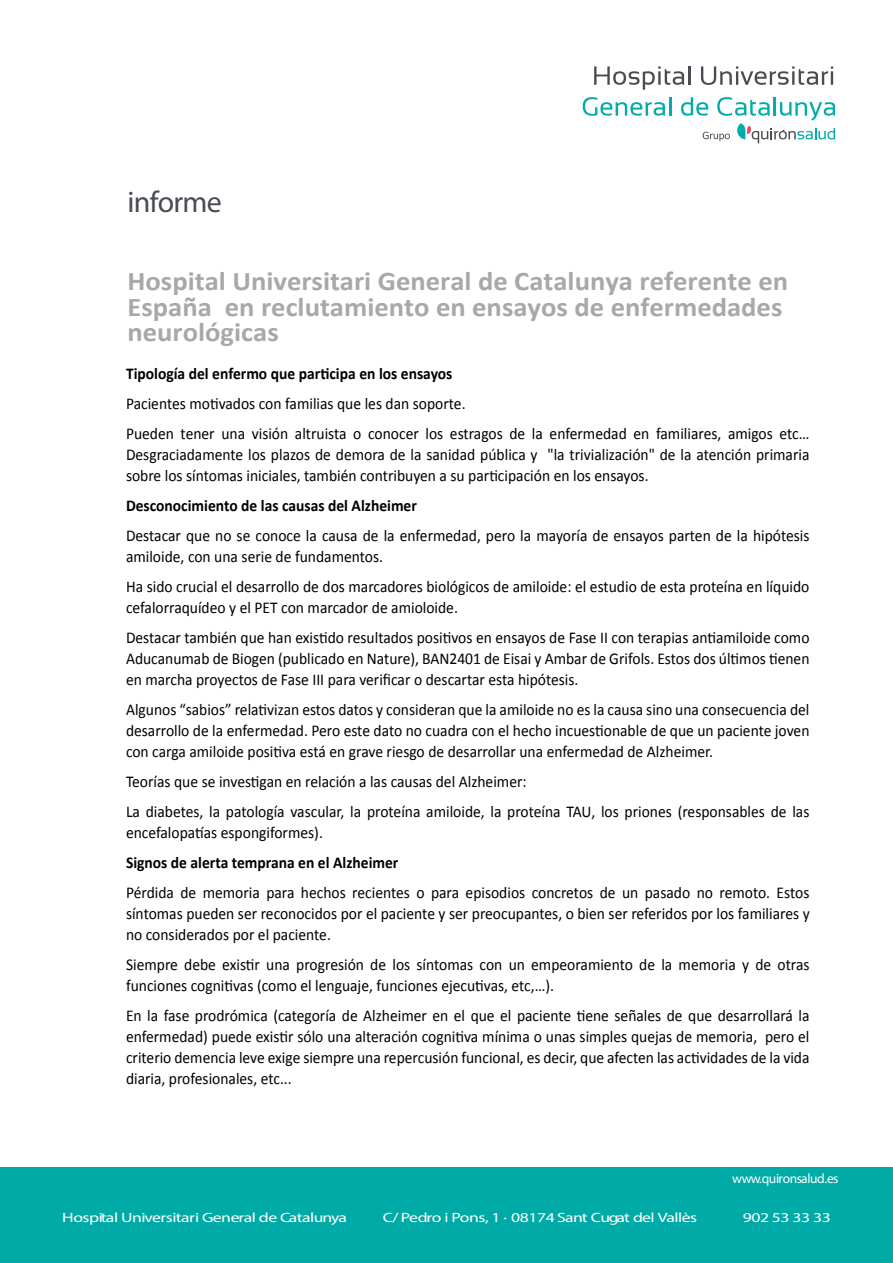
<style>
.page{position:relative;width:893px;height:1263px;background:#fff}
.page>*{position:absolute;margin:0;border:0;box-sizing:border-box;transform-origin:0 0}
.t1{font:30px "Myriad Pro";letter-spacing:-.025em;color:#474c52}
.t2{font:700 27px/25.5px "Calibri";color:#a7a8aa;scale:1.06 1}
.t3{font:16.5px/21px "Calibri";color:#000;scale:.94 1}
.t4{font:700 16.5px "Calibri";color:#000;scale:.94 1}
.t5{font:13.5px "Myriad Pro";letter-spacing:-.025em;color:#fff;scale:1.31 1}
.t6{font:13.5px "Myriad Pro";letter-spacing:-.025em;color:#fff}
</style>
<div class="page">
<div style="left:0;top:1167px;width:893px;height:96px;background:#00aaa6"></div>
<svg style="left:594px;top:66px;width:96px;height:24px"></svg>
<svg style="left:701px;top:66px;width:132px;height:19px"></svg>
<svg style="left:583px;top:97px;width:88px;height:19px"></svg>
<svg style="left:681px;top:97px;width:154px;height:46px"></svg>
<h1 class="t1" style="left:128px;top:184px;width:96px">informe</h1>
<h2 class="t2" style="left:128px;top:268px;width:625px">Hospital Universitari General de Catalunya referente en<br>España en reclutamiento en ensayos de enfermedades neurológicas</h2>
<p class="t4" style="left:126px;top:363px;width:349px">Tipología del enfermo que participa en los ensayos</p>
<p class="t3" style="left:126px;top:388px;width:729px;line-height:30px">Pacientes motivados con familias que les dan soporte.<br>Pueden tener una visión altruista o conocer los estragos de la enfermedad en familiares, amigos etc…</p>
<p class="t3" style="left:126px;top:444px;width:729px">Desgraciadamente los plazos de demora de la sanidad pública y "la trivialización" de la atención primaria sobre los síntomas iniciales, también contribuyen a su participación en los ensayos.</p>
<p class="t4" style="left:126px;top:495px;width:311px">Desconocimiento de las causas del Alzheimer</p>
<p class="t3" style="left:126px;top:525px;width:729px">Destacar que no se conoce la causa de la enfermedad, pero la mayoría de ensayos parten de la hipótesis amiloide, con una serie de fundamentos.</p>
<p class="t3" style="left:126px;top:576px;width:728px">Ha sido crucial el desarrollo de dos marcadores biológicos de amiloide: el estudio de esta proteína en líquido cefalorraquídeo y el PET con marcador de amioloide.</p>
<p class="t3" style="left:126px;top:627px;width:729px;text-align:justify">Destacar también que han existido resultados positivos en ensayos de Fase II con terapias antiamiloide como Aducanumab de Biogen (publicado en Nature), BAN2401 de Eisai y Ambar de Grifols. Estos dos últimos tienen en marcha proyectos de Fase III para verificar o descartar esta hipótesis.</p>
<p class="t3" style="left:126px;top:699px;width:729px;text-align:justify">Algunos “sabios” relativizan estos datos y consideran que la amiloide no es la causa sino una consecuencia del desarrollo de la enfermedad. Pero este dato no cuadra con el hecho incuestionable de que un paciente joven con carga amiloide positiva está en grave riesgo de desarrollar una enfermedad de Alzheimer.</p>
<p class="t3" style="left:126px;top:766px;width:729px;line-height:30px">Teorías que se investigan en relación a las causas del Alzheimer:<br>La diabetes, la patología vascular, la proteína amiloide, la proteína TAU, los priones (responsables de las</p>
<p class="t3" style="left:126px;top:822px;width:211px">encefalopatías espongiformes).</p>
<p class="t4" style="left:126px;top:852px;width:291px">Signos de alerta temprana en el Alzheimer</p>
<p class="t3" style="left:126px;top:882px;width:729px;text-align:justify">Pérdida de memoria para hechos recientes o para episodios concretos de un pasado no remoto. Estos síntomas pueden ser reconocidos por el paciente y ser preocupantes, o bien ser referidos por los familiares y no considerados por el paciente.</p>
<p class="t3" style="left:126px;top:954px;width:729px">Siempre debe existir una progresión de los síntomas con un empeoramiento de la memoria y de otras funciones cognitivas (como el lenguaje, funciones ejecutivas, etc,…).</p>
<p class="t3" style="left:126px;top:1005px;width:729px;text-align:justify">En la fase prodrómica (categoría de Alzheimer en el que el paciente tiene señales de que desarrollará la enfermedad) puede existir sólo una alteración cognitiva mínima o unas simples quejas de memoria, pero el criterio demencia leve exige siempre una repercusión funcional, es decir, que afecten las actividades de la vida diaria, profesionales, etc...</p>
<p class="t6" style="left:732px;top:1170px;width:108px">www.quironsalud.es</p>
<p class="t5" style="left:62px;top:1209px;width:219px">Hospital Universitari General de Catalunya</p>
<p class="t5" style="left:383px;top:1209px;width:241px">C/Pedro i Pons, 1 · 08174 Sant Cugat del Vallès</p>
<p class="t5" style="left:743px;top:1209px;width:69px">902 53 33 33</p>
</div>
